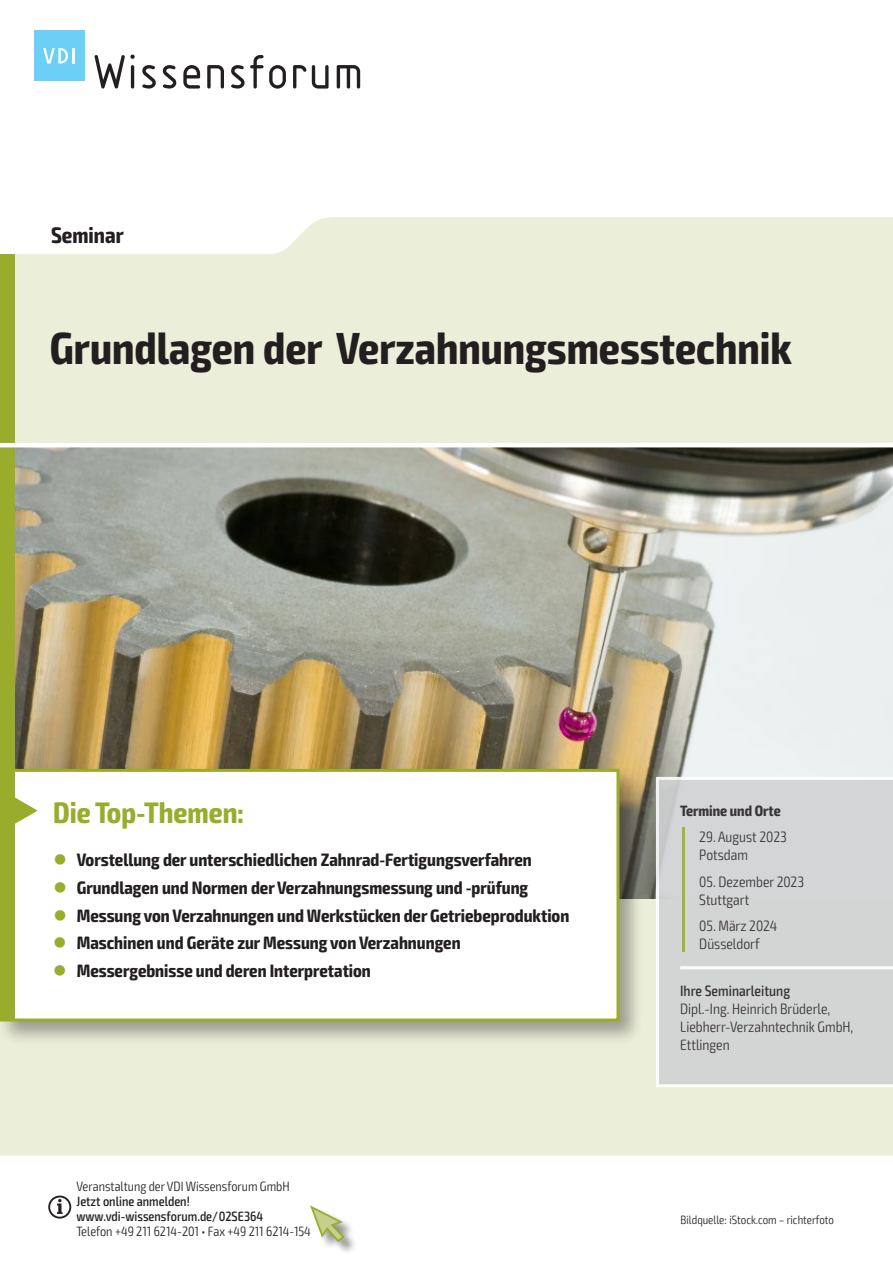
<style>
.page{position:relative;width:893px;height:1263px;background:#fff}
.page>*{position:absolute;margin:0;border:0;box-sizing:border-box;transform-origin:0 0}
.t1{font:700 condensed 45px "Exo 2";color:#231f20}
.t2{font:700 condensed 29.7px "Exo 2";color:#9aac2c}
.t3{font:700 condensed 22.5px "Exo 2";color:#231f20}
.t4{font:700 condensed 18px "Exo 2";color:#231f20}
.t5{font:300 condensed 15px/18px "Exo 2";color:#231f20}
.t6{font:500 condensed 15px "Exo 2";color:#231f20}
.t7{font:700 condensed 15px "Exo 2";color:#231f20}
.t8{font:300 condensed 13.5px "Exo 2";color:#231f20}
.t9{font:500 condensed 13.5px/15px "Exo 2";color:#231f20}
.t10{font:300 condensed 12px "Exo 2";color:#231f20}
.s1{color:#9aac2c}
</style>
<div class="page">
<div style="left:0;top:217px;width:893px;height:938px;background:#ebeed8"></div>
<img style="left:14px;top:447px;width:879px;height:451px">
<div style="left:0;top:765px;width:644px;height:281px;background:#231f20;opacity:.4"></div>
<div style="left:2px;top:770px;width:616px;height:250px;background:#fff"></div>
<div style="left:3px;top:772px;width:11px;height:246px;background:#9aac2c"></div>
<div style="left:0;top:769px;width:619px;height:252px;border:3px solid #9aac2c"></div>
<svg style="left:14px;top:796px;width:24px;height:29px"></svg>
<div style="left:0;top:254px;width:14px;height:519px;background:#9aac2c"></div>
<div style="left:311px;top:1206px;width:47px;height:49px;background:#231f20;opacity:.5"></div>
<svg style="left:310px;top:1205px;width:36px;height:38px"></svg>
<hr style="left:0;top:443px;width:893px;height:4px;background:#fff">
<div style="left:656px;top:777px;width:237px;height:310px;background:#d3d4d4"></div>
<svg style="left:48px;top:1195px;width:23px;height:23px"></svg>
<svg style="left:94px;top:54px;width:41px;height:35px"></svg>
<svg style="left:142px;top:65px;width:14px;height:24px"></svg>
<svg style="left:163px;top:65px;width:13px;height:24px"></svg>
<svg style="left:183px;top:65px;width:17px;height:24px"></svg>
<svg style="left:207px;top:65px;width:17px;height:24px"></svg>
<svg style="left:231px;top:55px;width:55px;height:34px"></svg>
<svg style="left:293px;top:65px;width:36px;height:24px"></svg>
<svg style="left:337px;top:65px;width:23px;height:24px"></svg>
<div style="left:34px;top:30px;width:50px;height:51px;background:#6bcff6"></div>
<svg style="left:43px;top:48px;width:31px;height:15px"></svg>
<p class="t3" style="left:51px;top:221px;width:74px">Seminar</p>
<h1 class="t1" style="left:50px;top:321px;width:743px">Grundlagen der Verzahnungsmesstechnik</h1>
<h2 class="t2" style="left:53px;top:794px;width:192px">Die Top-Themen:</h2>
<p class="t4" style="left:53px;top:849px;width:480px"><span class="s1">●</span> Vorstellung der unterschiedlichen Zahnrad-Fertigungsverfahren</p>
<p class="t4" style="left:53px;top:877px;width:476px"><span class="s1">●</span> Grundlagen und Normen der Verzahnungsmessung und -prüfung</p>
<p class="t4" style="left:53px;top:904px;width:517px"><span class="s1">●</span> Messung von Verzahnungen und Werkstücken der Getriebeproduktion</p>
<p class="t4" style="left:53px;top:932px;width:409px"><span class="s1">●</span> Maschinen und Geräte zur Messung von Verzahnungen</p>
<p class="t4" style="left:53px;top:960px;width:319px"><span class="s1">●</span> Messergebnisse und deren Interpretation</p>
<p class="t8" style="left:77px;top:1178px;width:215px">Veranstaltung der VDI Wissensforum GmbH</p>
<p class="t9" style="left:77px;top:1194px;width:188px">Jetzt online anmelden! www.vdi-wissensforum.de/02SE364</p>
<p class="t8" style="left:77px;top:1223px;width:236px">Telefon +49 211 6214-201 • Fax +49 211 6214-154</p>
<p class="t7" style="left:680px;top:801px;width:102px">Termine und Orte</p>
<p class="t5" style="left:699px;top:828px;width:89px">29. August 2023<br>Potsdam</p>
<p class="t5" style="left:699px;top:873px;width:106px">05. Dezember 2023<br>Stuttgart</p>
<p class="t5" style="left:699px;top:917px;width:79px">05. März 2024<br>Düsseldorf</p>
<p class="t6" style="left:680px;top:982px;width:112px">Ihre Seminarleitung</p>
<p class="t5" style="left:680px;top:1000px;width:175px">Dipl.-Ing. Heinrich Brüderle,<br>Liebherr-Verzahntechnik GmbH,<br>Ettlingen</p>
<p class="t10" style="left:681px;top:1212px;width:155px">Bildquelle: iStock.com – richterfoto</p>
</div>
